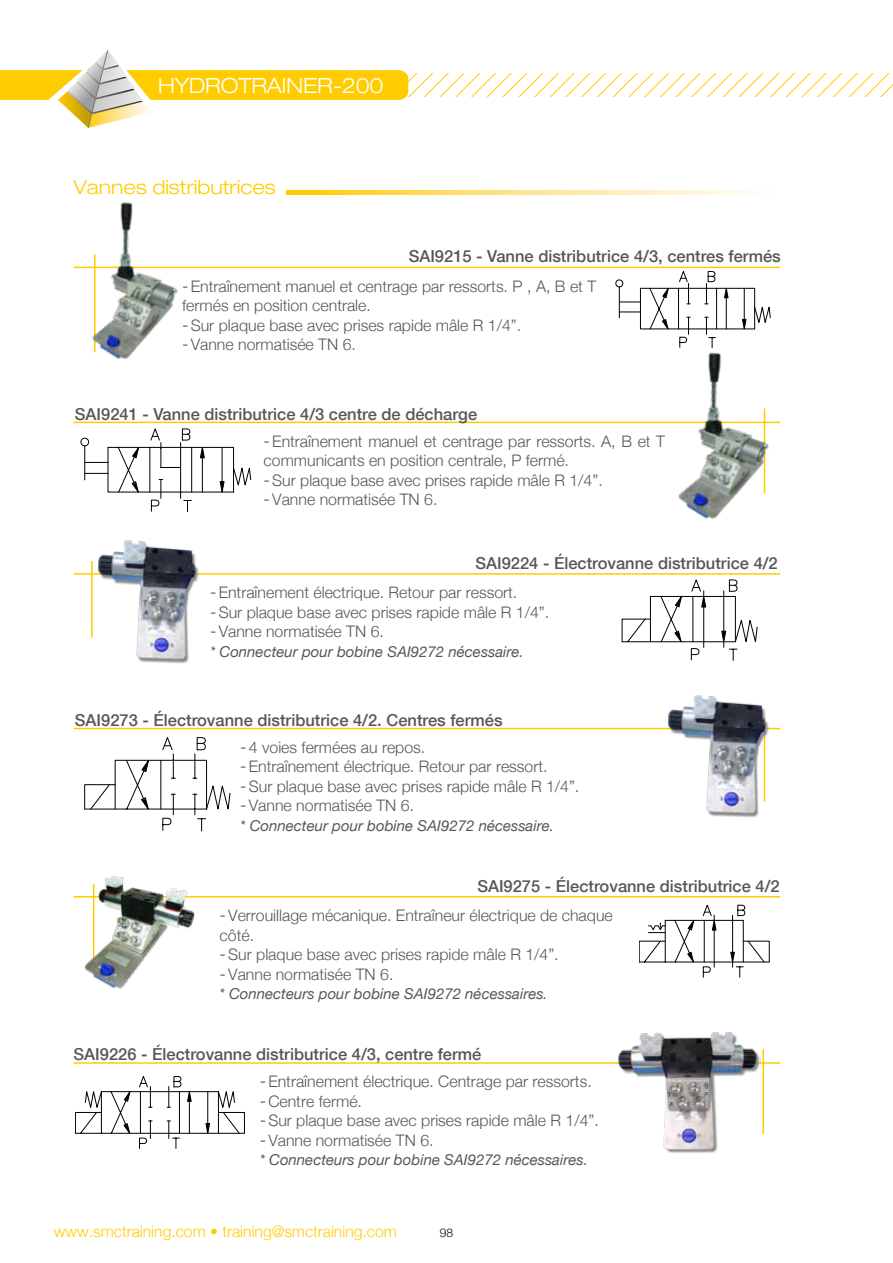
<style>
.page{position:relative;width:893px;height:1263px;background:#fff}
.page>*{position:absolute;margin:0;border:0;box-sizing:border-box;transform-origin:0 0}
.t1{font:300 expanded 21px "Helvetica Neue";letter-spacing:-.005em;color:#fff}
.t2{font:300 expanded 19.5px "Helvetica Neue";color:#fc0}
.t3{font:500 16.5px "Helvetica Neue";color:#575756}
.t4{font:300 15.9px/19.5px "Helvetica Neue";color:#575756}
.t5{font:300 15.75px "Helvetica Neue";color:#fc0}
.t6{font:italic 15px "Helvetica Neue";color:#575756}
.t7{font:300 12px "Helvetica Neue";color:#000}
.s1{font-size:17.4px}
</style>
<div class="page">
<hr style="left:74px;top:267px;width:706px;height:1px;background:#fc0">
<hr style="left:74px;top:422px;width:706px;height:1px;background:#fc0">
<hr style="left:74px;top:573px;width:706px;height:2px;background:#fc0">
<hr style="left:91px;top:561px;width:2px;height:76px;background:#fc0">
<hr style="left:74px;top:728px;width:706px;height:1px;background:#fc0">
<hr style="left:74px;top:896px;width:706px;height:1px;background:#fc0">
<hr style="left:762px;top:1049px;width:2px;height:85px;background:#fc0">
<hr style="left:74px;top:1062px;width:706px;height:2px;background:#fc0">
<img style="left:73px;top:202px;width:138px;height:158px">
<img style="left:622px;top:348px;width:159px;height:171px">
<img style="left:96px;top:540px;width:107px;height:124px">
<img style="left:665px;top:695px;width:107px;height:123px">
<img style="left:73px;top:875px;width:147px;height:114px">
<img style="left:614px;top:1032px;width:147px;height:121px">
<svg style="left:616px;top:271px;width:154px;height:77px"></svg>
<hr style="left:619px;top:287px;width:1px;height:31px;background:#000">
<svg style="left:81px;top:428px;width:170px;height:84px"></svg>
<svg style="left:622px;top:579px;width:135px;height:81px"></svg>
<svg style="left:84px;top:737px;width:146px;height:94px"></svg>
<svg style="left:639px;top:905px;width:130px;height:72px"></svg>
<svg style="left:75px;top:1076px;width:170px;height:73px"></svg>
<svg style="left:286px;top:190px;width:471px;height:4px;background:#ffe385"></svg>
<svg style="left:0;top:50px;width:893px;height:78px"></svg>
<h1 class="t1" style="left:158px;top:73px;width:227px">HYDROTRAINER-200</h1>
<p class="t2" style="left:74px;top:176px;width:204px">Vannes distributrices</p>
<p class="t3" style="left:409px;top:247px;width:374px">SAI9215 - Vanne distributrice 4/3, centres fermés</p>
<p class="t4" style="left:182px;top:276px;width:416px"><span class="s1">-</span>Entraînement manuel et centrage par ressorts. P , A, B et T fermés en position centrale.<br><span class="s1">-</span>Sur plaque base avec prises rapide mâle R 1/4”.<br><span class="s1">-</span>Vanne normatisée TN 6.</p>
<p class="t3" style="left:75px;top:404px;width:404px">SAI9241 - Vanne distributrice 4/3 centre de décharge</p>
<p class="t4" style="left:264px;top:431px;width:403px"><span class="s1">-</span>Entraînement manuel et centrage par ressorts. A, B et T communicants en position centrale, P fermé.<br><span class="s1">-</span>Sur plaque base avec prises rapide mâle R 1/4”.<br><span class="s1">-</span>Vanne normatisée TN 6.</p>
<p class="t3" style="left:475px;top:553px;width:304px">SAI9224 - Électrovanne distributrice 4/2</p>
<p class="t4" style="left:210px;top:583px;width:341px"><span class="s1">-</span>Entraînement électrique. Retour par ressort. <span class="s1">-</span>Sur plaque base avec prises rapide mâle R 1/4”. <span class="s1">-</span>Vanne normatisée TN 6.</p>
<p class="t6" style="left:210px;top:642px;width:315px">* Connecteur pour bobine SAI9272 nécessaire.</p>
<p class="t3" style="left:75px;top:710px;width:429px">SAI9273 - Électrovanne distributrice 4/2. Centres fermés</p>
<p class="t4" style="left:240px;top:737px;width:341px"><span class="s1">-</span>4 voies fermées au repos.<br><span class="s1">-</span>Entraînement électrique. Retour par ressort. <span class="s1">-</span>Sur plaque base avec prises rapide mâle R 1/4”. <span class="s1">-</span>Vanne normatisée TN 6.</p>
<p class="t6" style="left:240px;top:816px;width:315px">* Connecteur pour bobine SAI9272 nécessaire.</p>
<p class="t3" style="left:477px;top:876px;width:304px">SAI9275 - Électrovanne distributrice 4/2</p>
<p class="t4" style="left:220px;top:905px;width:395px"><span class="s1">-</span>Verrouillage mécanique. Entraîneur électrique de chaque côté.<br><span class="s1">-</span>Sur plaque base avec prises rapide mâle R 1/4”. <span class="s1">-</span>Vanne normatisée TN 6.</p>
<p class="t6" style="left:220px;top:985px;width:330px">* Connecteurs pour bobine SAI9272 nécessaires.</p>
<p class="t3" style="left:74px;top:1044px;width:409px">SAI9226 - Électrovanne distributrice 4/3, centre fermé</p>
<p class="t4" style="left:260px;top:1071px;width:341px"><span class="s1">-</span>Entraînement électrique. Centrage par ressorts. <span class="s1">-</span>Centre fermé.<br><span class="s1">-</span>Sur plaque base avec prises rapide mâle R 1/4”. <span class="s1">-</span>Vanne normatisée TN 6.</p>
<p class="t6" style="left:260px;top:1151px;width:330px">* Connecteurs pour bobine SAI9272 nécessaires.</p>
<p class="t5" style="left:54px;top:1221px;width:345px">www.smctraining.com • training@smctraining.com</p>
<p class="t7" style="left:440px;top:1225px;width:15px">98</p>
</div>
